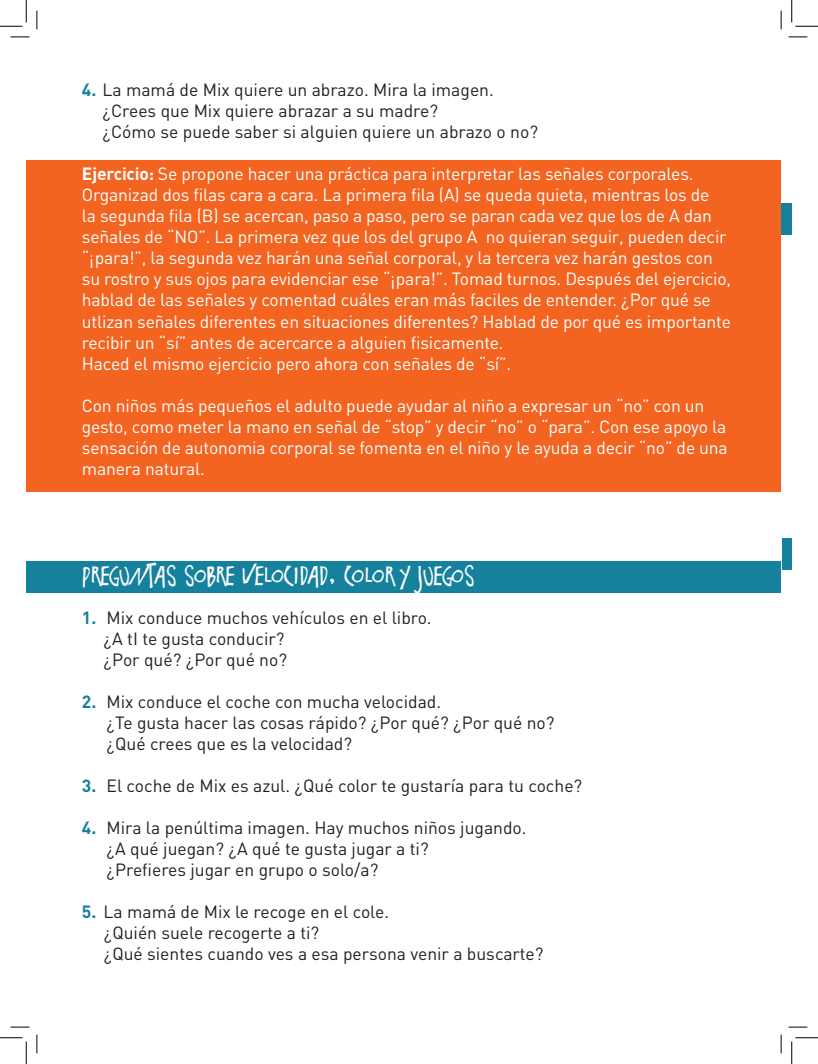
<style>
.page{position:relative;width:818px;height:1064px;background:#fff}
.page>*{position:absolute;margin:0;border:0;box-sizing:border-box;transform-origin:0 0}
.t1{font:700 22.5px "Pi S Malefiz";color:#fff}
.t2{font:17.5px/21px "DIN";letter-spacing:-.01em;color:#fff}
.t3{font:17.5px/21px "DIN";color:#231f20}
.s1{font-weight:700;color:#15819c}
.s2{font-weight:700}
</style>
<div class="page">
<div style="left:26px;top:160px;width:755px;height:331px;background:#f36421"></div>
<div style="left:26px;top:562px;width:755px;height:31px;background:#15819c"></div>
<div style="left:781px;top:204px;width:11px;height:31px;background:#15819c"></div>
<div style="left:782px;top:539px;width:10px;height:31px;background:#15819c"></div>
<svg style="left:11px;top:36px;width:18px;height:2px"></svg>
<svg style="left:788px;top:36px;width:19px;height:2px"></svg>
<svg style="left:11px;top:1026px;width:18px;height:2px"></svg>
<svg style="left:788px;top:1026px;width:19px;height:2px"></svg>
<svg style="left:36px;top:11px;width:2px;height:18px"></svg>
<svg style="left:36px;top:1034px;width:2px;height:19px"></svg>
<svg style="left:780px;top:11px;width:2px;height:18px"></svg>
<svg style="left:780px;top:1034px;width:2px;height:19px"></svg>
<svg style="left:0;top:0;width:27px;height:27px"></svg>
<svg style="left:0;top:1037px;width:27px;height:27px"></svg>
<svg style="left:791px;top:0;width:27px;height:27px"></svg>
<svg style="left:791px;top:1037px;width:27px;height:27px"></svg>
<p class="t3" style="left:102px;top:79px;width:437px;text-indent:-21px"><span class="s1">4.</span> La mamá de Mix quiere un abrazo. Mira la imagen. ¿Crees que Mix quiere abrazar a su madre?<br>¿Cómo se puede saber si alguien quiere un abrazo o no?</p>
<p class="t2" style="left:82px;top:163px;width:651px"><span class="s2">Ejercicio:</span> Se propone hacer una práctica para interpretar las señales corporales.<br>Organizad dos filas cara a cara. La primera fila (A) se queda quieta, mientras los de<br>la segunda fila (B) se acercan, paso a paso, pero se paran cada vez que los de A dan señales de “NO”. La primera vez que los del grupo A no quieran seguir, pueden decir “¡para!”, la segunda vez harán una señal corporal, y la tercera vez harán gestos con su rostro y sus ojos para evidenciar ese “¡para!”. Tomad turnos. Después del ejercicio, hablad de las señales y comentad cuáles eran más faciles de entender. ¿Por qué se utlizan señales diferentes en situaciones diferentes? Hablad de por qué es importante recibir un “sí” antes de acercarce a alguien fisicamente.</p>
<p class="t2" style="left:82px;top:352px;width:431px">Haced el mismo ejercicio pero ahora con señales de “sí”.</p>
<p class="t2" style="left:82px;top:394px;width:647px">Con niños más pequeños el adulto puede ayudar al niño a expresar un “no” con un gesto, como meter la mano en señal de “stop” y decir “no” o “para”. Con ese apoyo la sensación de autonomia corporal se fomenta en el niño y le ayuda a decir “no” de una manera natural.</p>
<p class="t1" style="left:82px;top:561px;width:395px">PREGUNTAS SOBRE VELOCIDAD, COLOR Y JUEGOS</p>
<p class="t3" style="left:103px;top:607px;width:330px;text-indent:-22px"><span class="s1">1.</span> Mix conduce muchos vehículos en el libro. ¿A tI te gusta conducir?<br>¿Por qué? ¿Por qué no?</p>
<p class="t3" style="left:107px;top:691px;width:449px;text-indent:-25px"><span class="s1">2.</span> Mix conduce el coche con mucha velocidad.<br>¿Te gusta hacer las cosas rápido? ¿Por qué? ¿Por qué no? ¿Qué crees que es la velocidad?</p>
<p class="t3" style="left:82px;top:775px;width:502px"><span class="s1">3.</span> El coche de Mix es azul. ¿Qué color te gustaría para tu coche?</p>
<p class="t3" style="left:107px;top:817px;width:422px;text-indent:-25px"><span class="s1">4.</span> Mira la penúltima imagen. Hay muchos niños jugando. ¿A qué juegan? ¿A qué te gusta jugar a ti?<br>¿Prefieres jugar en grupo o solo/a?</p>
<p class="t3" style="left:104px;top:901px;width:441px;text-indent:-22px"><span class="s1">5.</span> La mamá de Mix le recoge en el cole.<br>¿Quién suele recogerte a ti?<br>¿Qué sientes cuando ves a esa persona venir a buscarte?</p>
</div>
